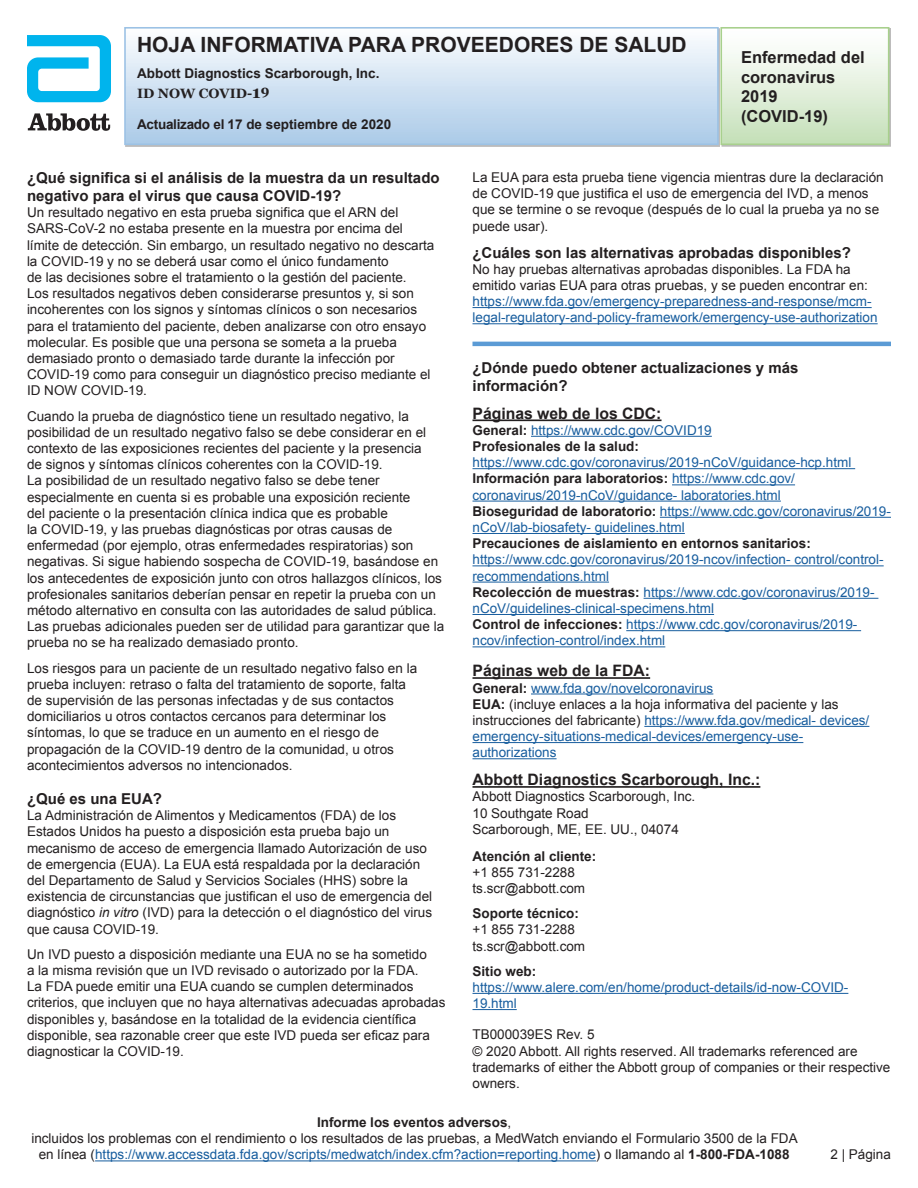
<style>
.page{position:relative;width:918px;height:1188px;background:#fff}
.page>*{position:absolute;margin:0;border:0;box-sizing:border-box;transform-origin:0 0}
.t1{font:700 21px "Arial";color:#231f20}
.t2{font:700 16.5px/19.8px "Arial";color:#231f20}
.t3{font:700 15.75px "Arial";color:#231f20}
.t4{font:700 15px/18px "Arial";color:#231f20}
.t5{font:13.5px/16.2px "Arial";color:#231f20}
.t6{font:13.5px/16.2px "Arial";color:#175d9e}
.t7{font:700 13.5px "Arial";color:#231f20}
.t8{font:700 13.5px "Georgia";color:#231f20}
.s1{font-size:17.25px}
.s2{font-style:italic}
.s3{font-weight:700;color:#231f20}
.s4{color:#231f20}
.s5{font-weight:700}
.s6{color:#175d9e}
</style>
<div class="page">
<hr style="left:95px;top:1160px;width:501px;height:1px;background:#175d9e">
<div style="left:125px;top:28px;width:593px;height:116px;background:linear-gradient(to bottom,#fdfdfe,#aacae8)"></div>
<div style="left:124px;top:27px;width:595px;height:118px;border:2px solid #9cc2e5"></div>
<svg style="left:27px;top:35px;width:84px;height:67px"></svg>
<svg style="left:28px;top:113px;width:82px;height:18px"></svg>
<div style="left:722px;top:28px;width:169px;height:119px;background:#231f20;opacity:.3"></div>
<div style="left:721px;top:28px;width:168px;height:116px;background:linear-gradient(to bottom,#fff,#c6e0ba)"></div>
<div style="left:720px;top:27px;width:169px;height:118px;border:2px solid #a8d08d"></div>
<hr style="left:472px;top:307px;width:400px;height:1px;background:#175d9e">
<hr style="left:472px;top:323px;width:406px;height:1px;background:#175d9e">
<hr style="left:472px;top:419px;width:190px;height:2px;background:#231f20">
<hr style="left:531px;top:436px;width:181px;height:1px;background:#175d9e">
<hr style="left:472px;top:468px;width:383px;height:1px;background:#175d9e">
<hr style="left:672px;top:484px;width:123px;height:1px;background:#175d9e">
<hr style="left:472px;top:501px;width:309px;height:1px;background:#175d9e">
<hr style="left:660px;top:517px;width:231px;height:1px;background:#175d9e">
<hr style="left:472px;top:533px;width:213px;height:1px;background:#175d9e">
<hr style="left:472px;top:565px;width:412px;height:1px;background:#175d9e">
<hr style="left:472px;top:582px;width:137px;height:1px;background:#175d9e">
<hr style="left:644px;top:598px;width:234px;height:1px;background:#175d9e">
<hr style="left:472px;top:614px;width:242px;height:1px;background:#175d9e">
<hr style="left:626px;top:630px;width:235px;height:1px;background:#175d9e">
<hr style="left:472px;top:646px;width:193px;height:1px;background:#175d9e">
<hr style="left:472px;top:677px;width:178px;height:2px;background:#231f20">
<hr style="left:531px;top:693px;width:182px;height:1px;background:#175d9e">
<hr style="left:644px;top:726px;width:225px;height:1px;background:#175d9e">
<hr style="left:472px;top:742px;width:331px;height:1px;background:#175d9e">
<hr style="left:472px;top:758px;width:85px;height:1px;background:#175d9e">
<hr style="left:472px;top:786px;width:288px;height:2px;background:#231f20">
<hr style="left:472px;top:993px;width:376px;height:1px;background:#175d9e">
<hr style="left:472px;top:1009px;width:45px;height:1px;background:#175d9e">
<hr style="left:472px;top:342px;width:419px;height:4px;background:#5b9bd5">
<h1 class="t1" style="left:137px;top:31px;width:551px">HOJA INFORMATIVA PARA PROVEEDORES DE SALUD</h1>
<p class="t7" style="left:137px;top:64px;width:244px">Abbott Diagnostics Scarborough, Inc.</p>
<p class="t8" style="left:137px;top:83px;width:134px">ID NOW COVID-<span class="s1">1</span>9</p>
<p class="t7" style="left:137px;top:115px;width:256px">Actualizado el 17 de septiembre de 2020</p>
<p class="t2" style="left:741px;top:48px;width:125px">Enfermedad del coronavirus<br>2019 (COVID-19)</p>
<p class="t4" style="left:27px;top:169px;width:414px">¿Qué significa si el análisis de la muestra da un resultado negativo para el virus que causa COVID-19?</p>
<p class="t5" style="left:27px;top:205px;width:409px">Un resultado negativo en esta prueba significa que el ARN del SARS-CoV-2 no estaba presente en la muestra por encima del límite de detección. Sin embargo, un resultado negativo no descarta la COVID-19 y no se deberá usar como el único fundamento<br>de las decisiones sobre el tratamiento o la gestión del paciente.<br>Los resultados negativos deben considerarse presuntos y, si son incoherentes con los signos y síntomas clínicos o son necesarios para el tratamiento del paciente, deben analizarse con otro ensayo molecular. Es posible que una persona se someta a la prueba demasiado pronto o demasiado tarde durante la infección por COVID-19 como para conseguir un diagnóstico preciso mediante el ID NOW COVID-19.</p>
<p class="t5" style="left:27px;top:408px;width:419px">Cuando la prueba de diagnóstico tiene un resultado negativo, la posibilidad de un resultado negativo falso se debe considerar en el contexto de las exposiciones recientes del paciente y la presencia<br>de signos y síntomas clínicos coherentes con la COVID-19.<br>La posibilidad de un resultado negativo falso se debe tener especialmente en cuenta si es probable una exposición reciente<br>del paciente o la presentación clínica indica que es probable<br>la COVID-19, y las pruebas diagnósticas por otras causas de enfermedad (por ejemplo, otras enfermedades respiratorias) son negativas. Si sigue habiendo sospecha de COVID-19, basándose en los antecedentes de exposición junto con otros hallazgos clínicos, los profesionales sanitarios deberían pensar en repetir la prueba con un método alternativo en consulta con las autoridades de salud pública.<br>Las pruebas adicionales pueden ser de utilidad para garantizar que la prueba no se ha realizado demasiado pronto.</p>
<p class="t5" style="left:27px;top:660px;width:392px">Los riesgos para un paciente de un resultado negativo falso en la prueba incluyen: retraso o falta del tratamiento de soporte, falta de supervisión de las personas infectadas y de sus contactos domiciliarios u otros contactos cercanos para determinar los síntomas, lo que se traduce en un aumento en el riesgo de propagación de la COVID-19 dentro de la comunidad, u otros acontecimientos adversos no intencionados.</p>
<p class="t4" style="left:27px;top:790px;width:137px">¿Qué es una EUA?</p>
<p class="t5" style="left:27px;top:808px;width:407px">La Administración de Alimentos y Medicamentos (FDA) de los Estados Unidos ha puesto a disposición esta prueba bajo un mecanismo de acceso de emergencia llamado Autorización de uso de emergencia (EUA). La EUA está respaldada por la declaración del Departamento de Salud y Servicios Sociales (HHS) sobre la existencia de circunstancias que justifican el uso de emergencia del diagnóstico <span class="s2">in vitro</span> (IVD) para la detección o el diagnóstico del virus que causa COVID-19.</p>
<p class="t5" style="left:27px;top:946px;width:420px">Un IVD puesto a disposición mediante una EUA no se ha sometido<br>a la misma revisión que un IVD revisado o autorizado por la FDA.<br>La FDA puede emitir una EUA cuando se cumplen determinados criterios, que incluyen que no haya alternativas adecuadas aprobadas disponibles y, basándose en la totalidad de la evidencia científica disponible, sea razonable creer que este IVD pueda ser eficaz para diagnosticar la COVID-19.</p>
<p class="t5" style="left:472px;top:169px;width:413px">La EUA para esta prueba tiene vigencia mientras dure la declaración de COVID-19 que justifica el uso de emergencia del IVD, a menos que se termine o se revoque (después de lo cual la prueba ya no se puede usar).</p>
<p class="t4" style="left:472px;top:244px;width:380px">¿Cuáles son las alternativas aprobadas disponibles?</p>
<p class="t5" style="left:472px;top:261px;width:397px">No hay pruebas alternativas aprobadas disponibles. La FDA ha emitido varias EUA para otras pruebas, y se pueden encontrar en:</p>
<p class="t6" style="left:472px;top:293px;width:407px">https://www.fda.gov/emergency-preparedness-and-response/mcm&shy;legal-regulatory-and-policy-framework/emergency-use-authorization</p>
<p class="t4" style="left:472px;top:359px;width:327px">¿Dónde puedo obtener actualizaciones y más información?</p>
<p class="t3" style="left:472px;top:403px;width:191px">Páginas web de los CDC:</p>
<p class="t6" style="left:472px;top:422px;width:241px"><span class="s3">General:</span> https://www.cdc.gov/COVID19</p>
<p class="t7" style="left:472px;top:437px;width:168px">Profesionales de la salud:</p>
<p class="t6" style="left:472px;top:455px;width:380px">https://www.cdc.gov/coronavirus/2019-nCoV/guidance-hcp.html</p>
<p class="t6" style="left:472px;top:471px;width:324px"><span class="s3">Información para laboratorios:</span> https://www.cdc.gov/ coronavirus/2019-nCoV/guidance- laboratories.html</p>
<p class="t6" style="left:472px;top:503px;width:420px"><span class="s3">Bioseguridad de laboratorio:</span> https://www.cdc.gov/coronavirus/2019- nCoV/lab-biosafety- guidelines.html</p>
<p class="t7" style="left:472px;top:535px;width:340px">Precauciones de aislamiento en entornos sanitarios:</p>
<p class="t6" style="left:472px;top:552px;width:413px">https://www.cdc.gov/coronavirus/2019-ncov/infection- control/control&shy;recommendations.html</p>
<p class="t6" style="left:472px;top:584px;width:404px"><span class="s3">Recolección de muestras:</span> https://www.cdc.gov/coronavirus/2019- nCoV/guidelines-clinical-specimens.html</p>
<p class="t6" style="left:472px;top:617px;width:386px"><span class="s3">Control de infecciones:</span> https://www.cdc.gov/coronavirus/2019- ncov/infection-control/index.html</p>
<p class="t3" style="left:472px;top:660px;width:179px">Páginas web de la FDA:</p>
<p class="t6" style="left:472px;top:680px;width:242px"><span class="s3">General:</span> www.fda.gov/novelcoronavirus</p>
<p class="t6" style="left:472px;top:696px;width:398px"><span class="s3">EUA:</span> <span class="s4">(incluye enlaces a la hoja informativa del paciente y las instrucciones del fabricante)</span> https://www.fda.gov/medical- devices/ emergency-situations-medical-devices/emergency-use-</p>
<p class="t6" style="left:472px;top:745px;width:86px">authorizations</p>
<p class="t3" style="left:472px;top:769px;width:289px">Abbott Diagnostics Scarborough, Inc.:</p>
<p class="t5" style="left:472px;top:789px;width:224px">Abbott Diagnostics Scarborough, Inc.</p>
<p class="t5" style="left:472px;top:805px;width:118px">10 Southgate Road</p>
<p class="t5" style="left:472px;top:821px;width:208px">Scarborough, ME, EE. UU., 04074</p>
<p class="t7" style="left:472px;top:847px;width:125px">Atención al cliente:</p>
<p class="t5" style="left:472px;top:864px;width:114px">+1 855 731-2288 ts.scr@abbott.com</p>
<p class="t7" style="left:472px;top:905px;width:108px">Soporte técnico:</p>
<p class="t5" style="left:472px;top:922px;width:114px">+1 855 731-2288 ts.scr@abbott.com</p>
<p class="t7" style="left:472px;top:962px;width:65px">Sitio web:</p>
<p class="t6" style="left:472px;top:979px;width:377px">https://www.alere.com/en/home/product-details/id-now-COVID-</p>
<p class="t6" style="left:472px;top:995px;width:46px">19.html</p>
<p class="t5" style="left:472px;top:1027px;width:124px">TB000039ES Rev. 5</p>
<p class="t5" style="left:472px;top:1043px;width:419px">© 2020 Abbott. All rights reserved. All trademarks referenced are trademarks of either the Abbott group of companies or their respective owners.</p>
<p class="t5" style="left:31px;top:1114px;width:768px;text-align:center"><span class="s5">Informe los eventos adversos</span>,<br>incluidos los problemas con el rendimiento o los resultados de las pruebas, a MedWatch enviando el Formulario 3500 de la FDA en línea (<span class="s6">https://www.accessdata.fda.gov/scripts/medwatch/index.cfm?action=reporting.home</span>) o llamando al <span class="s5">1-800-FDA-1088</span></p>
<p class="t5" style="left:830px;top:1146px;width:62px">2 | Página</p>
</div>
